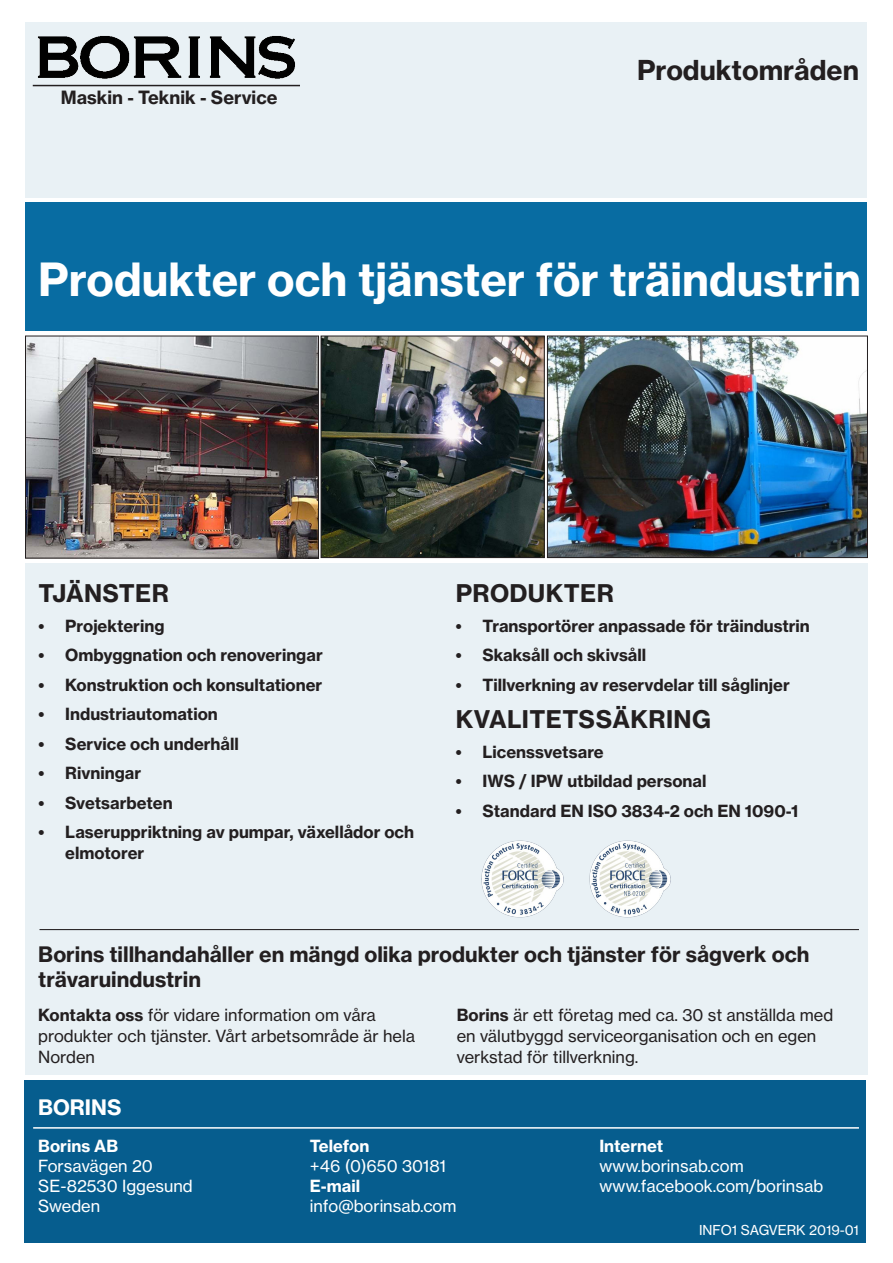
<style>
.page{position:relative;width:893px;height:1263px;background:#fff}
.page>*{position:absolute;margin:0;border:0;box-sizing:border-box;transform-origin:0 0}
.Huvudrubrik{font:45px "N Haas Grotesk TX Pro 75 Bd";color:#fff}
.t1{font:27px "N Haas Grotesk TX Pro 75 Bd";color:#231f20}
.Rubrik_1{font:24px "N Haas Grotesk TX Pro 75 Bd";letter-spacing:.015em;color:#231f20}
.Rubrik_3{font:21px/25.2px "N Haas Grotesk TX Pro 75 Bd";color:#231f20}
.t2{font:21px "N Haas Grotesk TX Pro 75 Bd";color:#fff}
.t3{font:18px "N Haas Grotesk TX Pro 75 Bd";color:#231f20}
.t4{font:16.5px/21px "N Haas Grotesk TX Pro 75 Bd";color:#231f20}
.Text_framsida{font:16.5px/21px "N Haas Grotesk TX Pro 55 Rg";color:#231f20}
.t5{font:16.5px "N Haas Grotesk TX Pro 55 Rg";color:#fff}
.t6{font:16.5px "N Haas Grotesk TX Pro 75 Bd";color:#fff}
.t7{font:13.5px "N Haas Grotesk TX Pro 55 Rg";color:#fff}
.s1{font-family:"N Haas Grotesk TX Pro 75 Bd"}
</style>
<div class="page">
<div style="left:25px;top:563px;width:842px;height:512px;background:#e9f1f5"></div>
<div style="left:25px;top:22px;width:842px;height:175px;background:#e9f1f5"></div>
<div style="left:25px;top:202px;width:842px;height:129px;background:#086ca2"></div>
<img style="left:35px;top:36px;width:265px;height:49px">
<hr style="left:33px;top:85px;width:267px;height:1px;background:#231f20">
<div style="left:25px;top:1080px;width:841px;height:162px;background:#065d8e"></div>
<hr style="left:33px;top:1127px;width:826px;height:1px;background:#fff">
<hr style="left:40px;top:929px;width:819px;height:1px;background:#231f20">
<img style="left:27px;top:338px;width:290px;height:218px">
<div style="left:25px;top:336px;width:294px;height:222px;border:1px solid #231f20"></div>
<img style="left:549px;top:338px;width:317px;height:218px">
<div style="left:547px;top:336px;width:321px;height:222px;border:1px solid #231f20"></div>
<img style="left:323px;top:338px;width:219px;height:218px">
<div style="left:321px;top:336px;width:223px;height:222px;border:1px solid #231f20"></div>
<img style="left:482px;top:840px;width:81px;height:78px">
<img style="left:590px;top:840px;width:81px;height:78px">
<p class="t3" style="left:61px;top:86px;width:218px">Maskin - Teknik - Service</p>
<p class="t1" style="left:637px;top:53px;width:223px">Produktområden</p>
<p class="Huvudrubrik" style="left:38px;top:251px;width:824px">Produkter och tjänster för träindustrin</p>
<p class="Rubrik_1" style="left:38px;top:578px;width:132px">TJÄNSTER</p>
<p class="t4" style="left:38px;top:615px;width:128px">• Projektering</p>
<p class="t4" style="left:38px;top:645px;width:286px">• Ombyggnation och renoveringar</p>
<p class="t4" style="left:38px;top:674px;width:286px">• Konstruktion och konsultationer</p>
<p class="t4" style="left:38px;top:704px;width:181px">• Industriautomation</p>
<p class="t4" style="left:38px;top:733px;width:202px">• Service och underhåll</p>
<p class="t4" style="left:38px;top:763px;width:104px">• Rivningar</p>
<p class="t4" style="left:38px;top:792px;width:136px">• Svetsarbeten</p>
<p class="t4" style="left:65px;top:822px;width:350px;text-indent:-27px">• Laseruppriktning av pumpar, växellådor och elmotorer</p>
<p class="Rubrik_1" style="left:456px;top:578px;width:160px">PRODUKTER</p>
<p class="t4" style="left:455px;top:615px;width:356px">• Transportörer anpassade för träindustrin</p>
<p class="t4" style="left:455px;top:645px;width:192px">• Skaksåll och skivsåll</p>
<p class="t4" style="left:455px;top:674px;width:336px">• Tillverkning av reservdelar till såglinjer</p>
<p class="Rubrik_1" style="left:456px;top:704px;width:257px">KVALITETSSÄKRING</p>
<p class="t4" style="left:455px;top:741px;width:150px">• Licenssvetsare</p>
<p class="t4" style="left:455px;top:771px;width:253px">• IWS / IPW utbildad personal</p>
<p class="t4" style="left:455px;top:800px;width:344px">• Standard EN ISO 3834-2 och EN 1090-1</p>
<p class="Rubrik_3" style="left:38px;top:941px;width:773px">Borins tillhandahåller en mängd olika produkter och tjänster för sågverk och trävaruindustrin</p>
<p class="Text_framsida" style="left:38px;top:1004px;width:378px"><span class="s1">Kontakta oss</span> för vidare information om våra produkter och tjänster. Vårt arbetsområde är hela<br>Norden</p>
<p class="t2" style="left:38px;top:1093px;width:85px">BORINS</p>
<p class="Text_framsida" style="left:457px;top:1004px;width:378px"><span class="s1">Borins</span> är ett företag med ca. 30 st anställda med en välutbyggd serviceorganisation och en egen verkstad för tillverkning.</p>
<p class="t6" style="left:38px;top:1136px;width:81px">Borins AB</p>
<p class="t5" style="left:38px;top:1156px;width:116px">Forsavägen 20</p>
<p class="t5" style="left:38px;top:1176px;width:156px">SE-82530 Iggesund</p>
<p class="t5" style="left:38px;top:1195px;width:63px">Sweden</p>
<p class="t6" style="left:310px;top:1136px;width:61px">Telefon</p>
<p class="t5" style="left:310px;top:1156px;width:138px">+46 (0)650 30181</p>
<p class="t6" style="left:310px;top:1175px;width:52px">E-mail</p>
<p class="t5" style="left:310px;top:1195px;width:148px">info@borinsab.com</p>
<p class="t6" style="left:599px;top:1136px;width:65px">Internet</p>
<p class="t5" style="left:599px;top:1156px;width:146px">www.borinsab.com</p>
<p class="t5" style="left:599px;top:1176px;width:225px">www.facebook.com/borinsab</p>
<p class="t7" style="left:699px;top:1221px;width:161px">INFO1 SAGVERK 2019-01</p>
</div>
